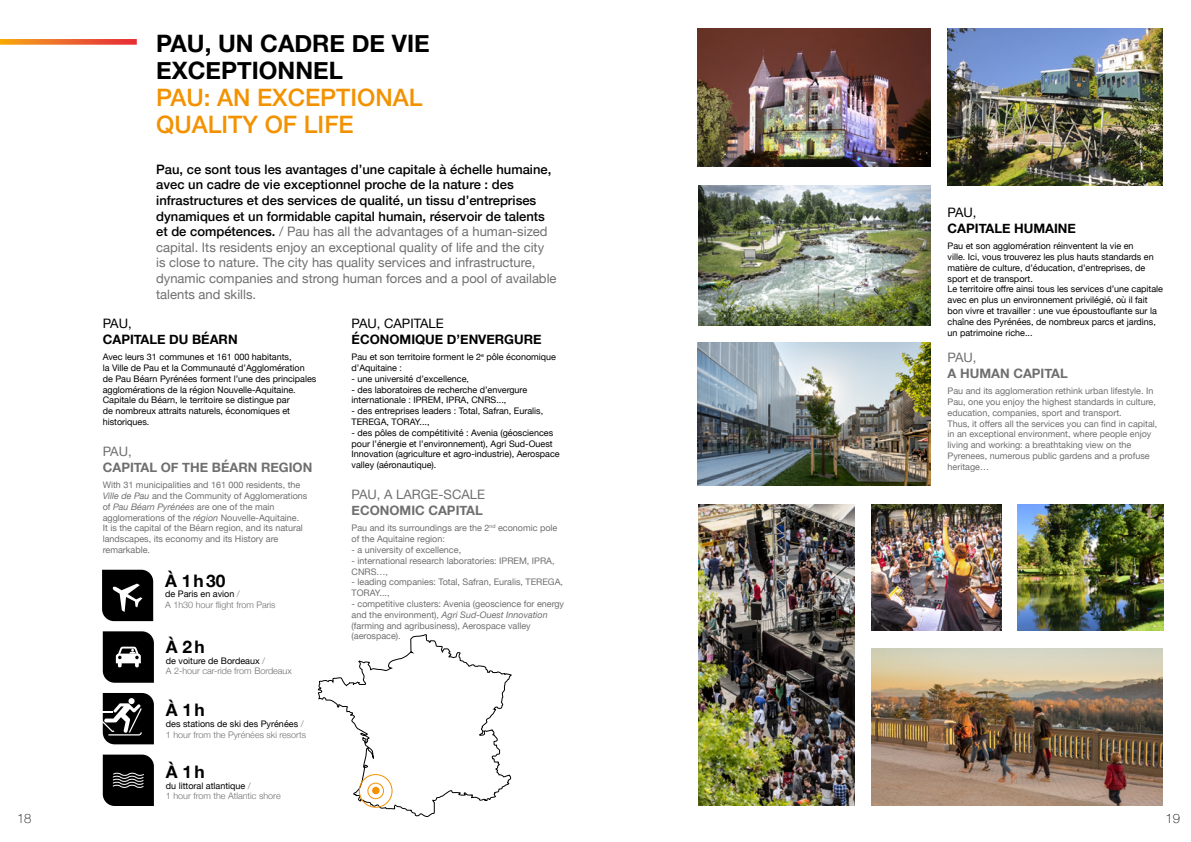
<style>
.page{position:relative;width:1191px;height:842px;background:#fff}
.page>*{position:absolute;margin:0;border:0;box-sizing:border-box;transform-origin:0 0}
.t1{font:500 24px/27px "Helvetica Neue";color:#f39200}
.t2{font:700 24px/27px "Helvetica Neue";color:#000}
.t3{font:700 17.3px "Helvetica Neue";letter-spacing:.125em;color:#000}
.t4{font:500 13px/15.6px "Helvetica Neue";color:#000}
.t5{font:700 13px "Helvetica Neue";color:#000}
.t6{font:700 13px "Helvetica Neue";color:#706f6f}
.t7{font:13px "Helvetica Neue";color:#706f6f}
.t8{font:13px "Helvetica Neue";color:#000}
.t9{font:100 13px "Helvetica Neue";color:#000}
.t10{font:9px/10.8px "Helvetica Neue";color:#000}
.t11{font:9px/10.8px "Helvetica Neue";color:#706f6f}
.t12{font:300 9px/10.8px "Helvetica Neue";color:#706f6f}
.s1{font-weight:400;color:#706f6f}
.s2{font-style:italic}
.s3{font-weight:400;color:#000}
</style>
<div class="page">
<svg style="left:0;top:39px;width:137px;height:6px"></svg>
<svg style="left:317px;top:634px;width:195px;height:183px"></svg>
<div style="left:372px;top:787px;width:7px;height:7px;background:#f39200;border-radius:50%"></div>
<img style="left:697px;top:28px;width:233px;height:138px">
<img style="left:947px;top:28px;width:215px;height:157px">
<img style="left:698px;top:186px;width:232px;height:140px">
<img style="left:1017px;top:505px;width:146px;height:126px">
<img style="left:698px;top:505px;width:157px;height:301px">
<img style="left:697px;top:343px;width:233px;height:143px">
<img style="left:872px;top:649px;width:290px;height:157px">
<img style="left:872px;top:505px;width:129px;height:126px">
<svg style="left:102px;top:570px;width:51px;height:51px;background:#1f1f1f"></svg>
<svg style="left:103px;top:631px;width:51px;height:52px;background:#272727"></svg>
<svg style="left:102px;top:693px;width:52px;height:51px;background:#373737"></svg>
<svg style="left:103px;top:755px;width:51px;height:51px;background:#151515"></svg>
<div style="left:367px;top:783px;width:17px;height:16px;border:1px solid #f39200;border-radius:50%"></div>
<div style="left:359px;top:774px;width:33px;height:34px;border:1px solid #f39200;border-radius:50%"></div>
<h1 class="t2" style="left:156px;top:30px;width:275px">PAU, UN CADRE DE VIE<br>EXCEPTIONNEL</h1>
<h1 class="t1" style="left:156px;top:82px;width:268px">PAU: AN EXCEPTIONAL<br>QUALITY OF LIFE</h1>
<p class="t4" style="left:156px;top:160px;width:402px">Pau, ce sont tous les avantages d’une capitale à échelle humaine, avec un cadre de vie exceptionnel proche de la nature : des infrastructures et des services de qualité, un tissu d’entreprises dynamiques et un formidable capital humain, réservoir de talents et de compétences. <span class="s1">/ Pau has all the advantages of a human-sized capital. Its residents enjoy an exceptional quality of life and the city is close to nature. The city has quality services and infrastructure, dynamic companies and strong human forces and a pool of available talents and skills.</span></p>
<h3 class="t8" style="left:103px;top:314px;width:30px">PAU,</h3>
<h3 class="t5" style="left:103px;top:329px;width:136px">CAPITALE DU BÉARN</h3>
<p class="t10" style="left:103px;top:352px;width:215px">Avec leurs 31 communes et 161 000 habitants,<br>la Ville de Pau et la Communauté d’Agglomération de Pau Béarn Pyrénées forment l’une des principales agglomérations de la région Nouvelle-Aquitaine.<br>Capitale du Béarn, le territoire se distingue par<br>de nombreux attraits naturels, économiques et historiques.</p>
<h3 class="t7" style="left:103px;top:442px;width:30px">PAU,</h3>
<h3 class="t6" style="left:103px;top:457px;width:211px">CAPITAL OF THE BÉARN REGION</h3>
<p class="t11" style="left:103px;top:480px;width:206px">With 31 municipalities and 161 000 residents, the <span class="s2">Ville de Pau</span> and the Community of Agglomerations of <span class="s2">Pau Béarn Pyrénées</span> are one of the main agglomerations of the <span class="s2">région</span> Nouvelle-Aquitaine.<br>It is the capital of the Béarn region, and its natural landscapes, its economy and its History are remarkable.</p>
<h2 class="t3" style="left:165px;top:567px;width:62px">À 1h30</h2>
<p class="t12" style="left:165px;top:588px;width:112px"><span class="s3">de Paris en avion</span> /<br>A 1h30 hour flight from Paris</p>
<h2 class="t3" style="left:166px;top:633px;width:40px">À 2h</h2>
<p class="t12" style="left:166px;top:654px;width:127px"><span class="s3">de voiture de Bordeaux</span> /<br>A 2-hour car-ride from Bordeaux</p>
<h2 class="t3" style="left:166px;top:696px;width:40px">À 1h</h2>
<p class="t12" style="left:166px;top:718px;width:142px"><span class="s3">des stations de ski des Pyrénées</span> /<br>1 hour from the Pyrénées ski resorts</p>
<h2 class="t3" style="left:166px;top:758px;width:40px">À 1h</h2>
<p class="t12" style="left:166px;top:779px;width:116px"><span class="s3">du littoral atlantique</span> /<br>1 hour from the Atlantic shore</p>
<h3 class="t8" style="left:351px;top:314px;width:93px">PAU, CAPITALE</h3>
<h3 class="t5" style="left:351px;top:329px;width:191px">ÉCONOMIQUE D’ENVERGURE</h3>
<p class="t10" style="left:351px;top:352px;width:206px">Pau et son territoire forment le 2<sup>e</sup> pôle économique d’Aquitaine :</p>
<p class="t10" style="left:351px;top:374px;width:119px">- une université d’excellence,</p>
<p class="t10" style="left:351px;top:384px;width:177px">- des laboratoires de recherche d’envergure internationale : IPREM, IPRA, CNRS...,</p>
<p class="t10" style="left:351px;top:406px;width:193px">- des entreprises leaders : Total, Safran, Euralis,<br>TEREGA, TORAY...,</p>
<p class="t10" style="left:351px;top:428px;width:210px">- des pôles de compétitivité : Avenia (géosciences pour l’énergie et l’environnement), Agri Sud-Ouest Innovation (agriculture et agro-industrie), Aerospace valley (aéronautique).</p>
<h3 class="t7" style="left:351px;top:485px;width:135px">PAU, A LARGE-SCALE</h3>
<h3 class="t6" style="left:351px;top:500px;width:133px">ECONOMIC CAPITAL</h3>
<p class="t11" style="left:351px;top:523px;width:207px">Pau and its surroundings are the 2<sup>nd</sup> economic pole of the Aquitaine region:</p>
<p class="t11" style="left:351px;top:545px;width:111px">- a university of excellence,</p>
<p class="t11" style="left:351px;top:556px;width:204px">- international research laboratories: IPREM, IPRA,<br>CNRS…,</p>
<p class="t11" style="left:351px;top:577px;width:213px">- leading companies: Total, Safran, Euralis, TEREGA,<br>TORAY...,</p>
<p class="t11" style="left:351px;top:599px;width:214px">- competitive clusters: Avenia (geoscience for energy and the environment), <span class="s2">Agri Sud-Ouest Innovation </span>(farming and agribusiness), Aerospace valley (aerospace).</p>
<h3 class="t8" style="left:947px;top:203px;width:30px">PAU,</h3>
<h3 class="t5" style="left:947px;top:218px;width:130px">CAPITALE HUMAINE</h3>
<p class="t10" style="left:947px;top:241px;width:217px">Pau et son agglomération réinventent la vie en<br>ville. Ici, vous trouverez les plus hauts standards en matière de culture, d’éducation, d’entreprises, de sport et de transport.<br>Le territoire offre ainsi tous les services d’une capitale avec en plus un environnement privilégié, où il fait bon vivre et travailler : une vue époustouflante sur la chaîne des Pyrénées, de nombreux parcs et jardins, un patrimoine riche...</p>
<h3 class="t7" style="left:947px;top:348px;width:30px">PAU,</h3>
<h3 class="t6" style="left:947px;top:363px;width:122px">A HUMAN CAPITAL</h3>
<p class="t11" style="left:947px;top:386px;width:211px">Pau and its agglomeration rethink urban lifestyle. In Pau, one you enjoy the highest standards in culture, education, companies, sport and transport.<br>Thus, it offers all the services you can find in capital, in an exceptional environment, where people enjoy living and working: a breathtaking view on the Pyrenees, numerous public gardens and a profuse heritage…</p>
<h3 class="t9" style="left:17px;top:808px;width:16px">18</h3>
<h3 class="t9" style="left:1165px;top:808px;width:16px">19</h3>
</div>
